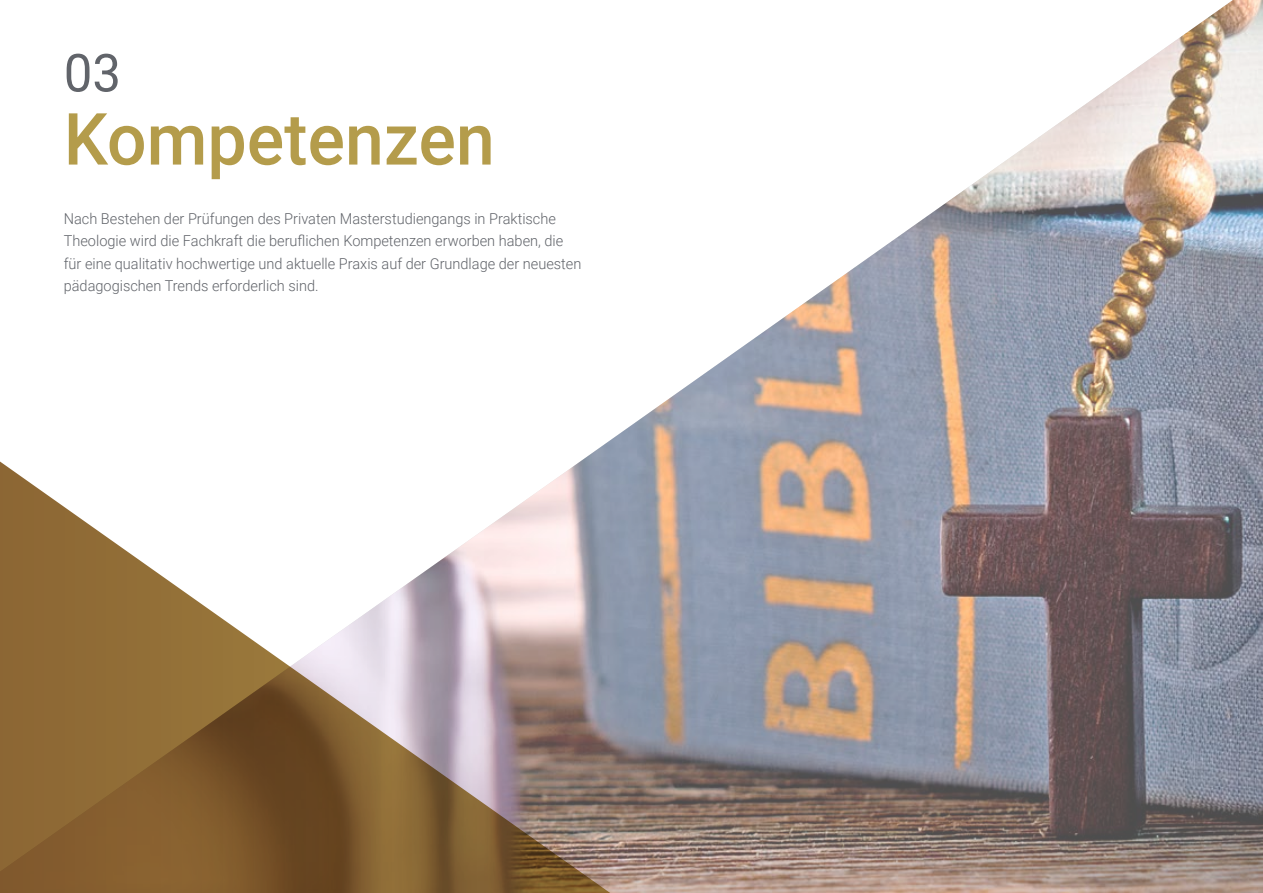
<style>
.page{position:relative;width:1263px;height:893px;background:#fff}
.page>*{position:absolute;margin:0;border:0;box-sizing:border-box;transform-origin:0 0}
.t1{font:500 72px "Roboto";color:#b49c4b}
.t2{font:52.5px "Roboto";color:#61646a}
.t3{font:300 15px/22.5px "Roboto";color:#61646a}
</style>
<div class="page">
<img style="left:602px;top:0;width:661px;height:893px">
<svg style="left:0;top:446px;width:640px;height:447px"></svg>
<h2 class="t2" style="left:64px;top:36px;width:59px">03</h2>
<h1 class="t1" style="left:64px;top:89px;width:432px">Kompetenzen</h1>
<p class="t3" style="left:64px;top:207px;width:519px">Nach Bestehen der Prüfungen des Privaten Masterstudiengangs in Praktische Theologie wird die Fachkraft die beruflichen Kompetenzen erworben haben, die für eine qualitativ hochwertige und aktuelle Praxis auf der Grundlage der neuesten pädagogischen Trends erforderlich sind.</p>
</div>
